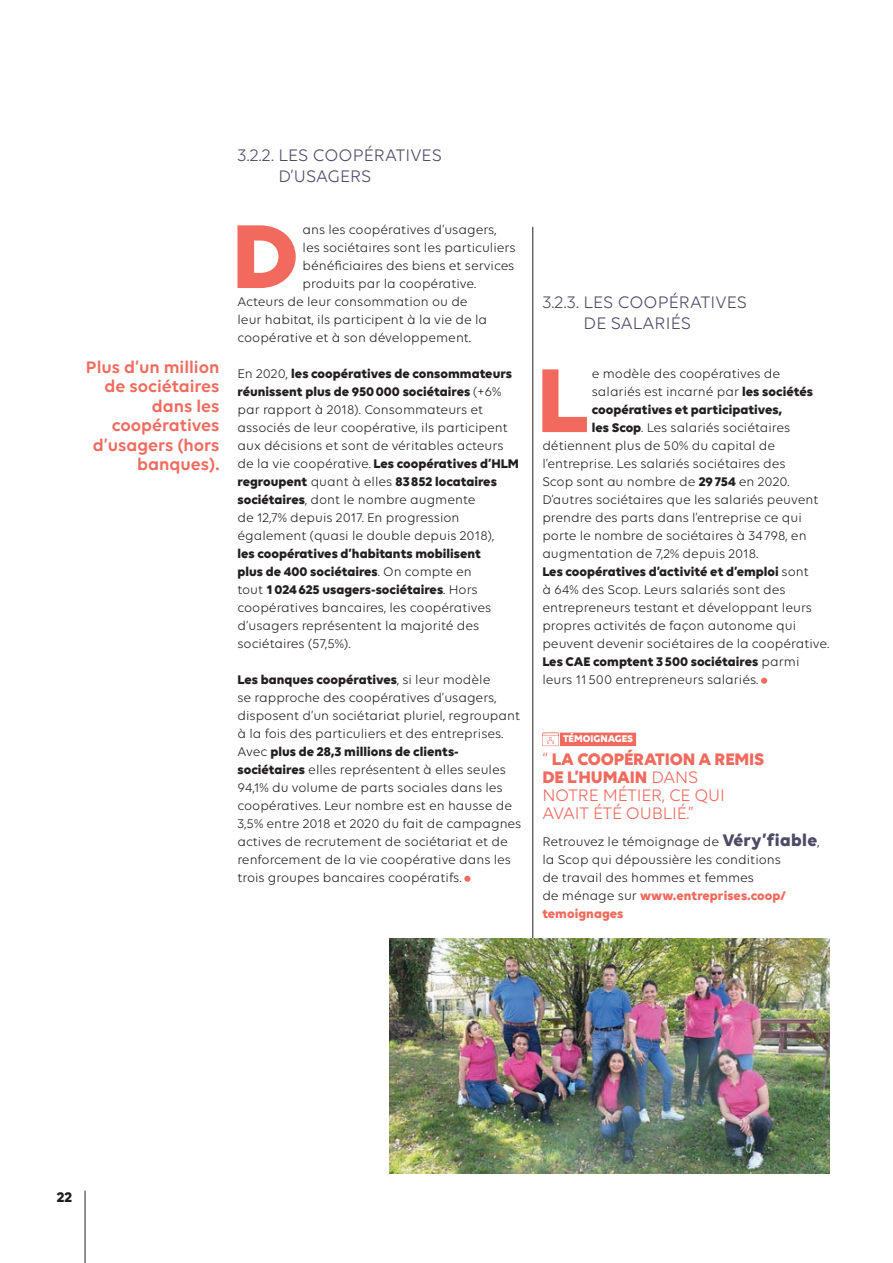
<style>
.page{position:relative;width:893px;height:1263px;background:#fff}
.page>*{position:absolute;margin:0;border:0;box-sizing:border-box;transform-origin:0 0}
.t1{font:700 97.8px "Volte";color:#f26a5e}
.t2{font:600 18px/19.5px "Volte";color:#f26a5e;text-align:right}
.t3{font:18px/18px "Volte";letter-spacing:-.01em;color:#f26a5e}
.t4{font:18px/21px "Volte";letter-spacing:.005em;color:#4d4b66}
.t5{font:700 15px "Volte";color:#231f20}
.t6{font:13.5px/18px "Volte";color:#231f20}
.t7{font:700 13.5px "Volte";color:#231f20}
.t8{font:700 10.5px "Volte";color:#fff}
.s1{font-weight:700}
.s2{color:#f26a5e}
.s3{font-weight:400}
.s4{font-weight:700;font-size:18px;color:#4d4b66}
.s5{font-weight:700;color:#f26a5e}
</style>
<div class="page">
<hr style="left:892px;top:523px;width:1px;height:740px;background:#f4f2ea">
<div style="left:560px;top:733px;width:76px;height:13px;background:#f26a5e"></div>
<svg style="left:542px;top:733px;width:17px;height:13px"></svg>
<hr style="left:532px;top:227px;width:1px;height:712px;background:#231f20">
<img style="left:390px;top:939px;width:439px;height:235px">
<hr style="left:85px;top:1191px;width:1px;height:72px;background:#231f20">
<h2 class="t2" style="left:86px;top:356px;width:135px">Plus d’un million de sociétaires dans les coopératives d’usagers (hors banques).</h2>
<h2 class="t4" style="left:278px;top:145px;width:165px;text-indent:-41px">3.2.2. LES COOPÉRATIVES<br>D’USAGERS</h2>
<h1 class="t1" style="left:232px;top:197px;width:69px">D</h1>
<p class="t6" style="left:303px;top:220px;width:195px">ans les coopératives d’usagers,</p>
<p class="t6" style="left:303px;top:238px;width:214px">les sociétaires sont les particuliers</p>
<p class="t6" style="left:303px;top:256px;width:213px">bénéficiaires des biens et services</p>
<p class="t6" style="left:303px;top:274px;width:175px">produits par la coopérative.</p>
<p class="t6" style="left:237px;top:292px;width:232px">Acteurs de leur consommation ou de</p>
<p class="t6" style="left:237px;top:310px;width:251px">leur habitat, ils participent à la vie de la</p>
<p class="t6" style="left:237px;top:328px;width:235px">coopérative et à son développement.</p>
<p class="t6" style="left:237px;top:364px;width:283px">En 2020, <span class="s1">les coopératives de consommateurs réunissent plus de 950000 sociétaires</span> (+6% par rapport à 2018). Consommateurs et associés de leur coopérative, ils participent aux décisions et sont de véritables acteurs de la vie coopérative. <span class="s1">Les coopératives d’HLM regroupent</span> quant à elles <span class="s1">83852 locataires sociétaires</span>, dont le nombre augmente<br>de 12,7% depuis 2017. En progression également (quasi le double depuis 2018),</p>
<p class="t6" style="left:237px;top:544px;width:255px"><span class="s1">les coopératives d’habitants mobilisent plus de 400 sociétaires</span>. On compte en tout <span class="s1">1024625 usagers-sociétaires</span>. Hors coopératives bancaires, les coopératives d’usagers représentent la majorité des sociétaires (57,5%).</p>
<p class="t6" style="left:237px;top:670px;width:285px"><span class="s1">Les banques coopératives</span>, si leur modèle<br>se rapproche des coopératives d’usagers, disposent d’un sociétariat pluriel, regroupant à la fois des particuliers et des entreprises.<br>Avec <span class="s1">plus de 28,3 millions de clients&shy;sociétaires</span> elles représentent à elles seules 94,1% du volume de parts sociales dans les coopératives. Leur nombre est en hausse de 3,5% entre 2018 et 2020 du fait de campagnes actives de recrutement de sociétariat et de renforcement de la vie coopérative dans les trois groupes bancaires coopératifs. <span class="s2">•</span></p>
<h2 class="t4" style="left:583px;top:292px;width:165px;text-indent:-41px">3.2.3. LES COOPÉRATIVES<br>DE SALARIÉS</h2>
<h1 class="t1" style="left:536px;top:341px;width:53px">L</h1>
<p class="t6" style="left:592px;top:364px;width:190px">e modèle des coopératives de</p>
<p class="t6" style="left:592px;top:382px;width:223px">salariés est incarné par <span class="s1">les sociétés</span></p>
<p class="t7" style="left:592px;top:401px;width:192px">coopératives et participatives,</p>
<p class="t6" style="left:592px;top:418px;width:200px"><span class="s1">les Scop</span>. Les salariés sociétaires</p>
<p class="t6" style="left:542px;top:436px;width:234px">détiennent plus de 50% du capital de</p>
<p class="t6" style="left:542px;top:454px;width:245px">l’entreprise. Les salariés sociétaires des</p>
<p class="t6" style="left:542px;top:472px;width:249px">Scop sont au nombre de <span class="s1">29754</span> en 2020.</p>
<p class="t6" style="left:542px;top:490px;width:278px">D’autres sociétaires que les salariés peuvent</p>
<p class="t6" style="left:542px;top:508px;width:261px">prendre des parts dans l’entreprise ce qui</p>
<p class="t6" style="left:542px;top:526px;width:266px">porte le nombre de sociétaires à 34798, en</p>
<p class="t6" style="left:542px;top:544px;width:218px">augmentation de 7,2% depuis 2018.</p>
<p class="t7" style="left:542px;top:563px;width:268px">Les coopératives d’activité et d’emploi <span class="s3">sont</span></p>
<p class="t6" style="left:542px;top:580px;width:245px">à 64% des Scop. Leurs salariés sont des</p>
<p class="t6" style="left:542px;top:598px;width:271px">entrepreneurs testant et développant leurs</p>
<p class="t6" style="left:542px;top:616px;width:255px">propres activités de façon autonome qui</p>
<p class="t6" style="left:542px;top:634px;width:288px">peuvent devenir sociétaires de la coopérative.</p>
<p class="t7" style="left:542px;top:653px;width:259px">Les CAE comptent 3500 sociétaires <span class="s3">parmi</span></p>
<p class="t6" style="left:542px;top:670px;width:226px">leurs 11500 entrepreneurs salariés. <span class="s2">•</span></p>
<p class="t8" style="left:563px;top:732px;width:72px">TÉMOIGNAGES</p>
<h2 class="t3" style="left:542px;top:749px;width:223px">“ <span class="s1">LA COOPÉRATION A REMIS<br>DE L’HUMAIN</span> DANS<br>NOTRE MÉTIER, CE QUI<br>AVAIT ÉTÉ OUBLIÉ.”</h2>
<p class="t6" style="left:542px;top:832px;width:279px">Retrouvez le témoignage de <span class="s4">Véry’fiable</span>, la Scop qui dépoussière les conditions<br>de travail des hommes et femmes<br>de ménage sur <span class="s5">www.entreprises.coop/ temoignages</span></p>
<p class="t5" style="left:57px;top:1188px;width:17px">22</p>
</div>
